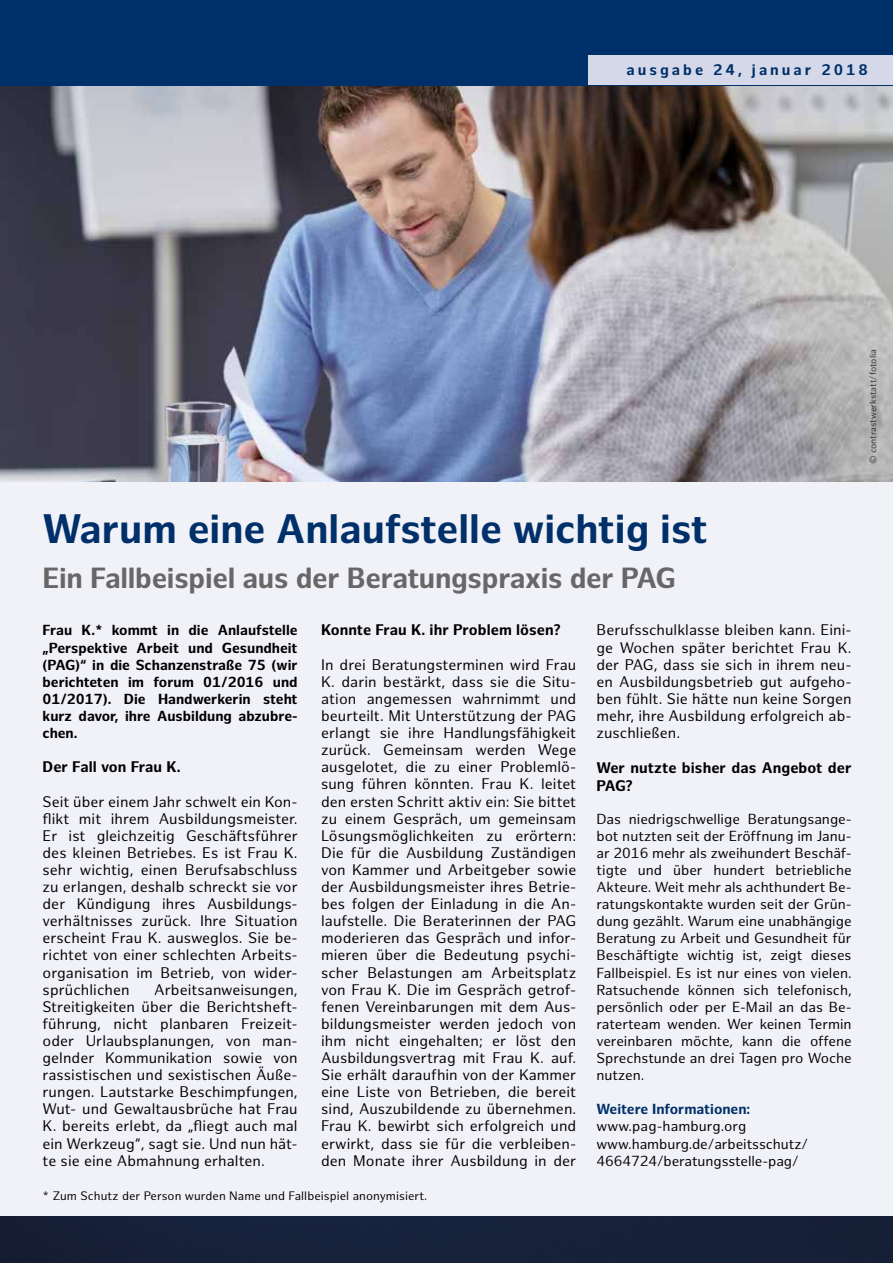
<style>
.page{position:relative;width:893px;height:1263px;background:#fff}
.page>*{position:absolute;margin:0;border:0;box-sizing:border-box;transform-origin:0 0}
.t1{font:700 40.2px "Hamburg Sans";color:#003069}
.t2{font:700 28.5px "Hamburg Sans";letter-spacing:-.01em;color:#676767}
.t3{font:15px/17.1px "Hamburg Sans";letter-spacing:.005em;color:#000;text-align:justify}
.t4{font:700 15px/18px "Hamburg Sans";letter-spacing:.005em;color:#000}
.t5{font:700 15px "Hamburg Sans";letter-spacing:.2em;color:#003069}
.t6{font:14.25px/17.1px "Hamburg Sans";letter-spacing:-.005em;color:#000;text-align:justify}
.t7{font:700 14.25px/17.1px "Hamburg Sans";color:#000;text-align:justify}
.t8{font:700 14.25px "Hamburg Sans";color:#003069}
.t9{font:12px "Hamburg Sans";letter-spacing:.005em;color:#000}
.t10{font:9px "Hamburg Sans";letter-spacing:-.005em;color:#000}
</style>
<div class="page">
<div style="left:0;top:79px;width:893px;height:1143px;background:#f1f1f8"></div>
<img style="left:0;top:85px;width:893px;height:397px">
<div style="left:0;top:1216px;width:893px;height:47px;background:#17213a"></div>
<div style="left:0;top:0;width:893px;height:85px;background:#003069"></div>
<div style="left:589px;top:55px;width:304px;height:30px;background:#d5d8e9"></div>
<p class="t5" style="left:627px;top:60px;width:243px">ausgabe 24, januar 2018</p>
<p class="t10" style="left:868px;top:464px;width:117px;rotate:-90deg">© contrastwerkstatt/fotolia</p>
<h1 class="t1" style="left:43px;top:505px;width:667px">Warum eine Anlaufstelle wichtig ist</h1>
<h2 class="t2" style="left:43px;top:561px;width:635px">Ein Fallbeispiel aus der Beratungspraxis der PAG</h2>
<p class="t7" style="left:43px;top:622px;width:257px">Frau K.* kommt in die Anlaufstelle „Perspektive Arbeit und Gesundheit (PAG)“ in die Schanzenstraße 75 (wir berichteten im forum 01/2016 und 01/2017). Die Handwerkerin steht kurz davor, ihre Ausbildung abzubre&shy;chen.</p>
<p class="t4" style="left:43px;top:758px;width:140px">Der Fall von Frau K.</p>
<p class="t3" style="left:43px;top:793px;width:257px">Seit über einem Jahr schwelt ein Kon&shy;flikt mit ihrem Ausbildungsmeister.<br>Er ist gleichzeitig Geschäftsführer des kleinen Betriebes. Es ist Frau K. sehr wichtig, einen Berufsabschluss zu erlangen, deshalb schreckt sie vor der Kündigung ihres Ausbildungs&shy;verhältnisses zurück. Ihre Situation erscheint Frau K. ausweglos. Sie be&shy;richtet von einer schlechten Arbeits&shy;organisation im Betrieb, von wider&shy;sprüchlichen</p>
<p class="t4" style="left:321px;top:622px;width:241px">Konnte Frau K. ihr Problem lösen?</p>
<p class="t3" style="left:321px;top:656px;width:257px">In drei Beratungsterminen wird Frau K. darin bestärkt, dass sie die Situ&shy;ation angemessen wahrnimmt und beurteilt. Mit Unterstützung der PAG erlangt sie ihre Handlungsfähigkeit zurück. Gemeinsam werden Wege ausgelotet, die zu einer Problemlö&shy;sung führen könnten. Frau K. leitet den ersten Schritt aktiv ein: Sie bittet zu einem Gespräch, um gemeinsam Lösungsmöglichkeiten zu erörtern:<br>Die für die Ausbildung Zuständigen von Kammer und Arbeitgeber sowie der Ausbildungsmeister ihres Betrie&shy;bes folgen der Einladung in die An&shy;laufstelle. Die Beraterinnen der PAG moderieren das Gespräch und infor&shy;mieren über die Bedeutung psychi&shy;scher Belastungen am Arbeitsplatz von Frau K. Die im Gespräch getrof&shy;fenen Vereinbarungen mit dem Aus&shy;bildungsmeister werden jedoch von ihm nicht eingehalten; er löst den Ausbildungsvertrag mit Frau K. auf.<br>Sie erhält daraufhin von der Kammer eine Liste von Betrieben, die bereit sind, Auszubildende zu übernehmen.<br>Frau K. bewirbt sich erfolgreich und erwirkt, dass sie für die verbleiben&shy;den Monate ihrer Ausbildung in der</p>
<p class="t3" style="left:596px;top:622px;width:257px">Berufsschulklasse bleiben kann. Eini&shy;ge Wochen später berichtet Frau K. der PAG, dass sie sich in ihrem neu&shy;en Ausbildungsbetrieb gut aufgeho&shy;ben fühlt. Sie hätte nun keine Sorgen mehr, ihre Ausbildung erfolgreich ab&shy;zuschließen.</p>
<p class="t4" style="left:596px;top:759px;width:257px">Wer nutzte bisher das Angebot der<br>PAG?</p>
<p class="t6" style="left:596px;top:811px;width:257px">Das niedrigschwellige Beratungsange&shy;bot nutzten seit der Eröffnung im Janu&shy;ar 2016 mehr als zweihundert Beschäf&shy;tigte und über hundert betriebliche Akteure. Weit mehr als achthundert Be&shy;ratungskontakte wurden seit der Grün&shy;dung gezählt. Warum eine unabhängige Beratung zu Arbeit und Gesundheit für Beschäftigte wichtig ist, zeigt dieses Fallbeispiel. Es ist nur eines von vielen.<br>Ratsuchende können sich telefonisch, persönlich oder per E-Mail an das Be&shy;raterteam wenden. Wer keinen Termin vereinbaren möchte, kann die offene Sprechstunde an drei Tagen pro Woche nutzen.</p>
<p class="t8" style="left:596px;top:1101px;width:155px">Weitere Informationen:</p>
<p class="t6" style="left:596px;top:1118px;width:213px;text-align:left">www.pag-hamburg.org www.hamburg.de/arbeitsschutz/<br>4664724/beratungsstelle-pag/</p>
<p class="t3" style="left:43px;top:981px;width:257px;text-indent:112px">Arbeitsanweisungen, Streitigkeiten über die Berichtsheft&shy;führung, nicht planbaren Freizeit&shy;oder Urlaubsplanungen, von man&shy;gelnder Kommunikation sowie von rassistischen und sexistischen Äuße&shy;rungen. Lautstarke Beschimpfungen, Wut- und Gewaltausbrüche hat Frau K. bereits erlebt, da „fliegt auch mal ein Werkzeug“, sagt sie. Und nun hät&shy;te sie eine Abmahnung erhalten.</p>
<p class="t9" style="left:43px;top:1189px;width:386px">* Zum Schutz der Person wurden Name und Fallbeispiel anonymisiert.</p>
</div>
